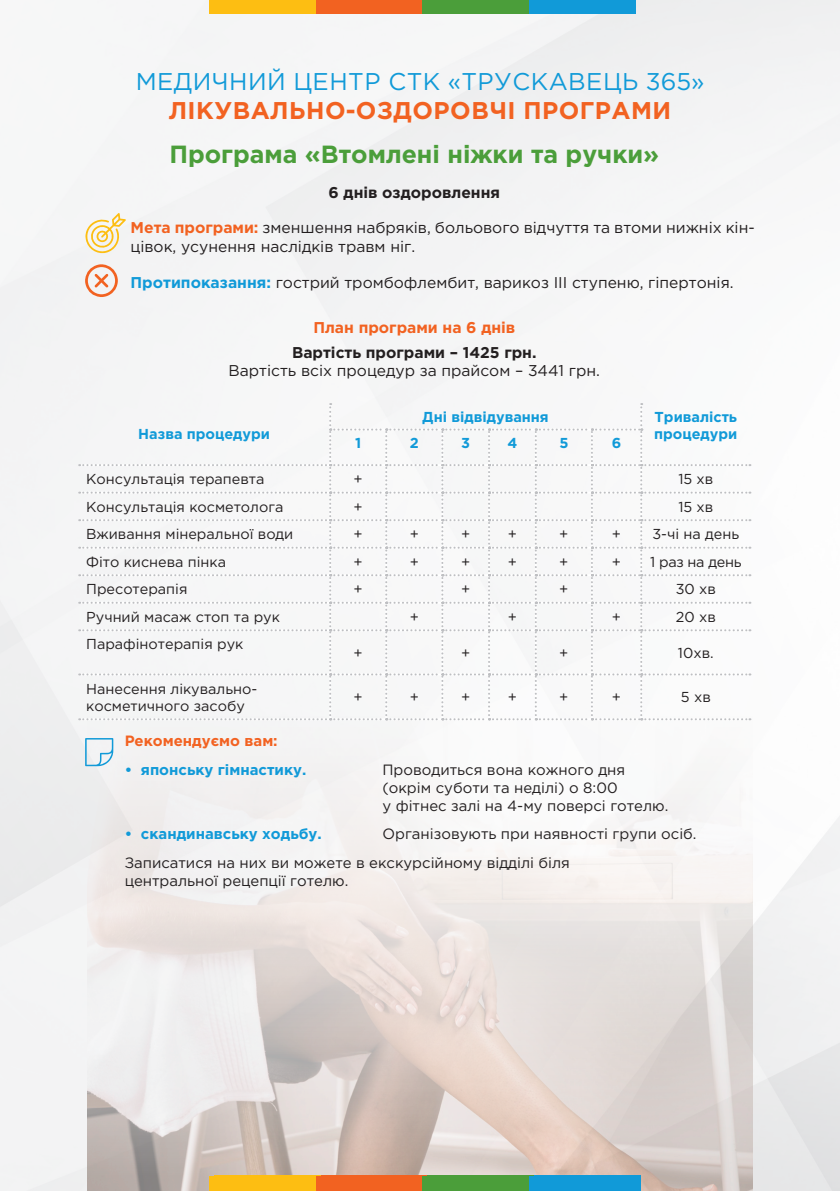
<style>
.page{position:relative;width:840px;height:1191px;background:#fff}
.page>*{position:absolute;margin:0;border:0;box-sizing:border-box;transform-origin:0 0}
.t1{font:700 24.8px "Gotham Pro";color:#4b9e3a}
.t2{font:24.2px "Gotham Pro";letter-spacing:.02em;color:#119ad8}
.t3{font:700 24.2px "Gotham Pro";letter-spacing:.02em;color:#f26221}
.t4{font:15.6px/18.8px "Gotham Pro";color:#231f20}
.t5{font:700 15.6px "Gotham Pro";color:#231f20}
.t6{font:700 15.6px "Gotham Pro";color:#f26221}
.t7{font:14.8px/17.8px "Gotham Pro";color:#231f20}
.t8{font:700 14.8px "Gotham Pro";color:#119ad8}
.t9{font:700 14.8px "Gotham Pro";color:#f26221}
.t10{font:14.4px/17.2px "Gotham Pro";color:#231f20}
.t11{font:700 14.4px/17.2px "Gotham Pro";color:#119ad8}
.t12{font:14.4px "Gotham Pro";letter-spacing:-.02em;color:#231f20}
.s1{font-weight:700;color:#f26221}
.s2{font-weight:700;color:#119ad8}
</style>
<div class="page">
<img style="left:0;top:0;width:839px;height:1191px">
<svg style="left:85px;top:213px;width:41px;height:42px"></svg>
<svg style="left:85px;top:264px;width:33px;height:33px"></svg>
<img style="left:88px;top:703px;width:663px;height:488px">
<div style="left:534px;top:1175px;width:106px;height:16px;background:#119ad8"></div>
<div style="left:426px;top:1175px;width:107px;height:16px;background:#4b9e3a"></div>
<svg style="left:79px;top:403px;width:671px;height:317px"></svg>
<svg style="left:85px;top:738px;width:28px;height:28px"></svg>
<div style="left:529px;top:0;width:106px;height:14px;background:#119ad8"></div>
<div style="left:422px;top:0;width:106px;height:14px;background:#4b9e3a"></div>
<div style="left:315px;top:0;width:107px;height:14px;background:#f26221"></div>
<div style="left:209px;top:0;width:106px;height:14px;background:#fdbe12"></div>
<div style="left:529px;top:1175px;width:106px;height:16px;background:#119ad8"></div>
<div style="left:422px;top:1175px;width:106px;height:16px;background:#4b9e3a"></div>
<div style="left:315px;top:1175px;width:107px;height:16px;background:#f26221"></div>
<div style="left:209px;top:1175px;width:106px;height:16px;background:#fdbe12"></div>
<h2 class="t2" style="left:136px;top:68px;width:570px">МЕДИЧНИЙ ЦЕНТР СТК «ТРУСКАВЕЦЬ 365»</h2>
<h2 class="t3" style="left:169px;top:97px;width:503px">ЛІКУВАЛЬНО-ОЗДОРОВЧІ ПРОГРАМИ</h2>
<p class="t1" style="left:169px;top:140px;width:491px">Програма «Втомлені ніжки та ручки»</p>
<p class="t5" style="left:328px;top:183px;width:173px">6 днів оздоровлення</p>
<p class="t4" style="left:130px;top:218px;width:625px"><span class="s1">Мета програми:</span> зменшення набряків, больового відчуття та втоми нижніх кін&shy;цівок, усунення наслідків травм ніг.</p>
<p class="t4" style="left:130px;top:272px;width:604px"><span class="s2">Протипоказання:</span> гострий тромбофлембит, варикоз ІІІ ступеню, гіпертонія.</p>
<p class="t6" style="left:313px;top:319px;width:203px">План програми на 6 днів</p>
<p class="t5" style="left:292px;top:343px;width:246px">Вартість програми – 1425 грн.</p>
<p class="t4" style="left:228px;top:361px;width:372px">Вартість всіх процедур за прайсом – 3441 грн.</p>
<p class="t11" style="left:138px;top:425px;width:133px">Назва процедури</p>
<p class="t11" style="left:422px;top:407px;width:127px">Дні відвідування</p>
<p class="t11" style="left:654px;top:407px;width:85px">Тривалість процедури</p>
<p class="t11" style="left:355px;top:434px;width:8px">1</p>
<p class="t11" style="left:409px;top:434px;width:10px">2</p>
<p class="t11" style="left:461px;top:434px;width:10px">3</p>
<p class="t11" style="left:507px;top:434px;width:11px">4</p>
<p class="t11" style="left:559px;top:434px;width:11px">5</p>
<p class="t11" style="left:611px;top:434px;width:11px">6</p>
<p class="t10" style="left:86px;top:470px;width:180px">Консультація терапевта</p>
<p class="t10" style="left:353px;top:470px;width:11px">+</p>
<p class="t10" style="left:678px;top:470px;width:36px">15 хв</p>
<p class="t10" style="left:86px;top:498px;width:198px">Консультація косметолога</p>
<p class="t10" style="left:353px;top:498px;width:11px">+</p>
<p class="t10" style="left:678px;top:498px;width:36px">15 хв</p>
<p class="t10" style="left:86px;top:525px;width:208px">Вживання мінеральної води</p>
<p class="t10" style="left:353px;top:525px;width:11px">+</p>
<p class="t10" style="left:409px;top:525px;width:11px">+</p>
<p class="t10" style="left:461px;top:525px;width:11px">+</p>
<p class="t10" style="left:507px;top:525px;width:11px">+</p>
<p class="t10" style="left:559px;top:525px;width:11px">+</p>
<p class="t10" style="left:611px;top:525px;width:11px">+</p>
<p class="t10" style="left:652px;top:525px;width:88px">3-чі на день</p>
<p class="t10" style="left:86px;top:553px;width:141px">Фіто киснева пінка</p>
<p class="t10" style="left:353px;top:553px;width:11px">+</p>
<p class="t10" style="left:409px;top:553px;width:11px">+</p>
<p class="t10" style="left:461px;top:553px;width:11px">+</p>
<p class="t10" style="left:507px;top:553px;width:11px">+</p>
<p class="t10" style="left:559px;top:553px;width:11px">+</p>
<p class="t10" style="left:611px;top:553px;width:11px">+</p>
<p class="t12" style="left:649px;top:553px;width:93px">1 раз на день</p>
<p class="t10" style="left:86px;top:580px;width:103px">Пресотерапія</p>
<p class="t10" style="left:353px;top:580px;width:11px">+</p>
<p class="t10" style="left:461px;top:580px;width:11px">+</p>
<p class="t10" style="left:559px;top:580px;width:11px">+</p>
<p class="t10" style="left:675px;top:580px;width:42px">30 хв</p>
<p class="t10" style="left:86px;top:608px;width:195px">Ручний масаж стоп та рук</p>
<p class="t10" style="left:409px;top:608px;width:11px">+</p>
<p class="t10" style="left:507px;top:608px;width:11px">+</p>
<p class="t10" style="left:611px;top:608px;width:11px">+</p>
<p class="t10" style="left:675px;top:608px;width:41px">20 хв</p>
<p class="t10" style="left:86px;top:635px;width:158px">Парафінотерапія рук</p>
<p class="t10" style="left:353px;top:644px;width:11px">+</p>
<p class="t10" style="left:461px;top:644px;width:11px">+</p>
<p class="t10" style="left:559px;top:644px;width:11px">+</p>
<p class="t10" style="left:677px;top:644px;width:37px">10хв.</p>
<p class="t10" style="left:86px;top:680px;width:172px">Нанесення лікувально&shy;косметичного засобу</p>
<p class="t10" style="left:353px;top:688px;width:11px">+</p>
<p class="t10" style="left:409px;top:688px;width:11px">+</p>
<p class="t10" style="left:461px;top:688px;width:11px">+</p>
<p class="t10" style="left:507px;top:688px;width:11px">+</p>
<p class="t10" style="left:559px;top:688px;width:11px">+</p>
<p class="t10" style="left:611px;top:688px;width:11px">+</p>
<p class="t10" style="left:680px;top:688px;width:31px">5 хв</p>
<p class="t9" style="left:125px;top:732px;width:154px">Рекомендуємо вам:</p>
<p class="t8" style="left:125px;top:761px;width:183px">• японську гімнастику.</p>
<p class="t7" style="left:382px;top:760px;width:287px">Проводиться вона кожного дня (окрім суботи та неділі) о 8:00<br>у фітнес залі на 4-му поверсі готелю.</p>
<p class="t8" style="left:125px;top:825px;width:198px">• скандинавську ходьбу.</p>
<p class="t7" style="left:382px;top:825px;width:315px">Організовують при наявності групи осіб.</p>
<p class="t7" style="left:125px;top:853px;width:446px">Записатися на них ви можете в екскурсійному відділі біля центральної рецепції готелю.</p>
</div>
